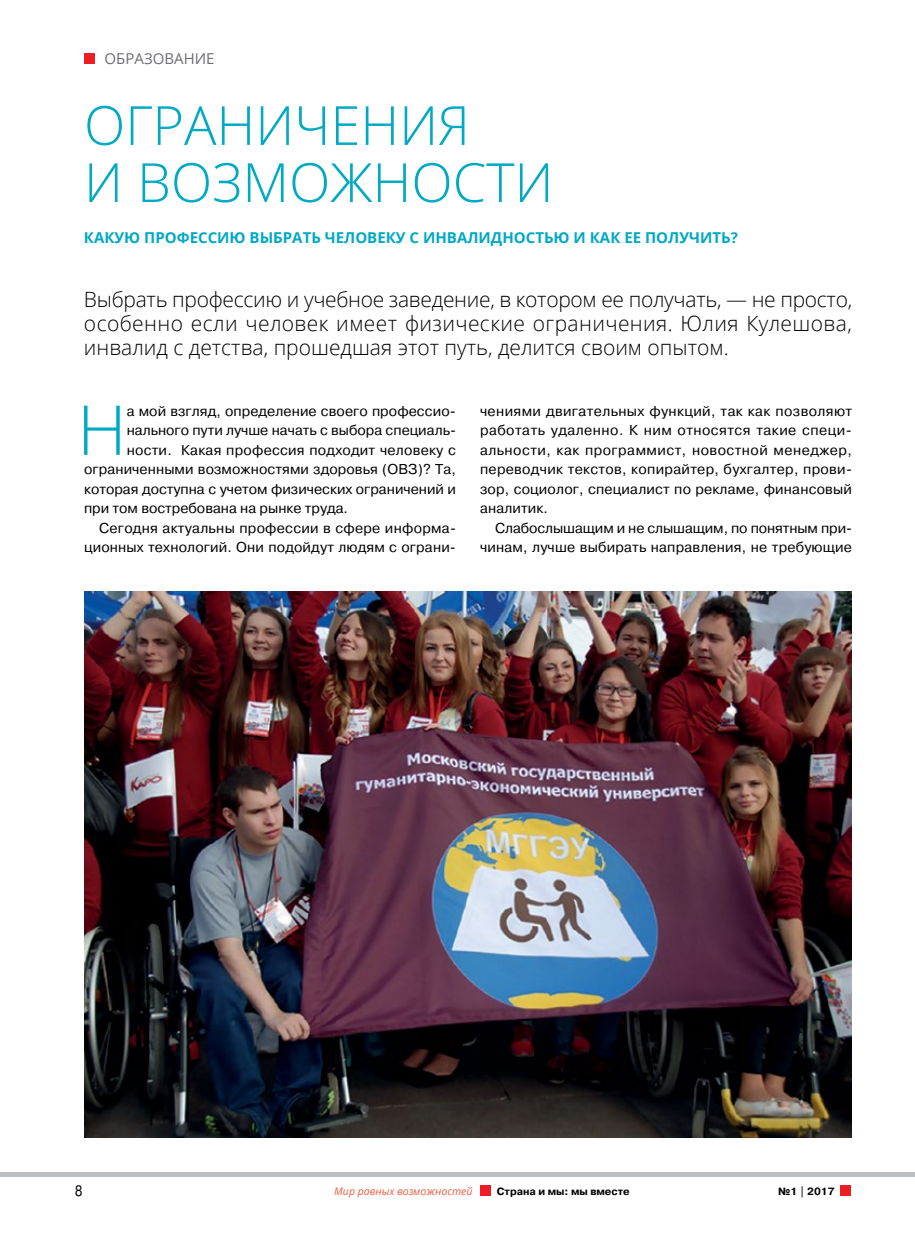
<style>
.page{position:relative;width:915px;height:1234px;background:#fff}
.page>*{position:absolute;margin:0;border:0;box-sizing:border-box;transform-origin:0 0}
.t1{font:300 68.85px "Open Sans";color:#00a9c4}
.t2{font:300 54px/57px "Open Sans";color:#00a9c4}
.t3{font:300 21px/24px "Open Sans";color:#000;text-align:justify}
.t4{font:700 15px "Open Sans";color:#00a9c4}
.t5{font:15px "Open Sans";color:#6d6e71}
.t6{font:15px "Pragmatica";color:#000;scale:.9 1}
.t7{font:14.25px/19.5px "Pragmatica";letter-spacing:.01em;color:#000;text-align:justify}
.t8{font:700 10.5px "Pragmatica C";color:#000}
.t9{font:italic 10.5px "Open Sans";color:#f15b40}
</style>
<div class="page">
<img style="left:84px;top:591px;width:767px;height:546px">
<div style="left:840px;top:1184px;width:10px;height:11px;background:#ed1d24"></div>
<div style="left:480px;top:1184px;width:10px;height:11px;background:#ed1d24"></div>
<div style="left:0;top:1171px;width:914px;height:5px;background:#bcbec0"></div>
<div style="left:84px;top:54px;width:11px;height:10px;background:#ed1d24"></div>
<p class="t5" style="left:105px;top:48px;width:111px">Образование</p>
<h2 class="t2" style="left:84px;top:95px;width:387px">Ограничения и воз</h2>
<h2 class="t2" style="left:242px;top:152px;width:301px">можности</h2>
<p class="t4" style="left:84px;top:227px;width:104px">Какую професс</p>
<p class="t4" style="left:217px;top:227px;width:160px">ию выбрать человек</p>
<p class="t4" style="left:396px;top:227px;width:51px">у с инва</p>
<p class="t4" style="left:467px;top:227px;width:134px">лидн остью и как</p>
<p class="t4" style="left:624px;top:227px;width:115px">ее получить?</p>
<h3 class="t3" style="left:84px;top:287px;width:769px">Выбрать профессию и учебное заведение, в котором ее получать, — не просто, особенно если человек имеет физические ограничения. Юлия Кулешова, инвалид с детства, прошедшая этот путь, делится своим опытом.</h3>
<h1 class="t1" style="left:77px;top:382px;width:37px">Н</h1>
<p class="t7" style="left:127px;top:401px;width:330px">а мой взгляд, определение своего профессио-</p>
<p class="t7" style="left:127px;top:421px;width:331px">нального пути лучше начать с выбора специаль-</p>
<p class="t7" style="left:127px;top:440px;width:330px">ности. Какая профессия подходит человеку с</p>
<p class="t7" style="left:84px;top:460px;width:373px">ограниченными возможностями здоровья (ОВЗ)? Та,</p>
<p class="t7" style="left:84px;top:479px;width:373px">которая доступна с учетом физических ограничений и</p>
<p class="t7" style="left:84px;top:499px;width:265px">при том востребована на рынке труда.</p>
<p class="t7" style="left:99px;top:518px;width:358px">Сегодня актуальны профессии в сфере информа-</p>
<p class="t7" style="left:84px;top:538px;width:373px">ционных технологий. Они подойдут людям с ограни-</p>
<p class="t7" style="left:480px;top:401px;width:373px">чениями двигательных функций, так как позволяют работать удаленно. К ним относятся такие специ&shy;альности, как программист, новостной менеджер, переводчик текстов, копирайтер, бухгалтер, прови&shy;зор, социолог, специалист по рекламе, финансовый аналитик.</p>
<p class="t7" style="left:480px;top:518px;width:373px;text-align:right">Слабослышащим и не слышащим, по понятным при&shy;чинам, лучше выбирать направления, не требующие</p>
<p class="t6" style="left:75px;top:1181px;width:10px">8</p>
<p class="t8" style="left:496px;top:1185px;width:134px">Страна и мы: мы вместе</p>
<p class="t8" style="left:778px;top:1185px;width:58px">№1 | 2017</p>
<p class="t9" style="left:334px;top:1183px;width:140px">Мир равных возможностей</p>
</div>
